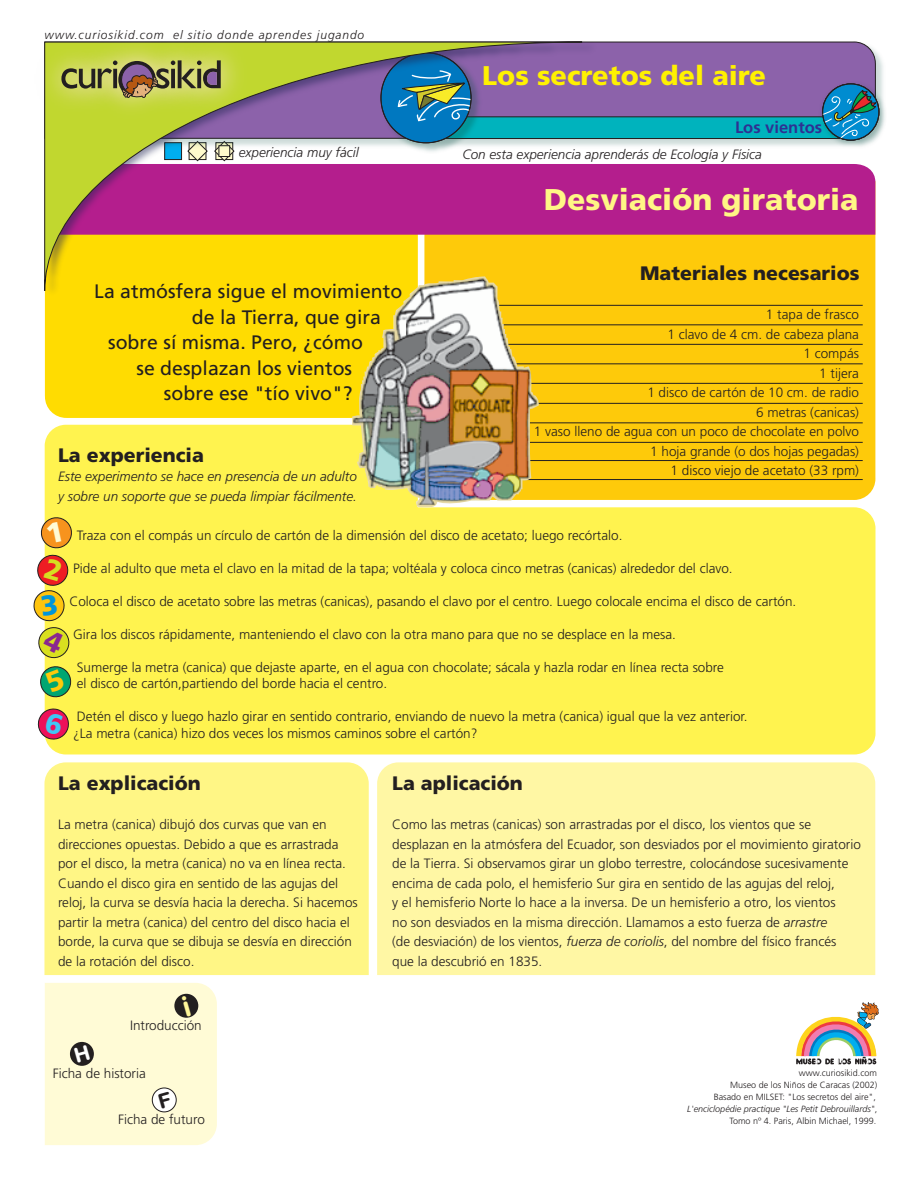
<style>
.page{position:relative;width:915px;height:1191px;background:#fff}
.page>*{position:absolute;margin:0;border:0;box-sizing:border-box;transform-origin:0 0}
.t1{font:900 30px "Frutiger";color:#fff685}
.t2{font:900 27px "Frutiger";color:#fff101}
.t3{font:19.5px "Frutiger";color:#231f20}
.t4{font:900 19.5px "Frutiger";color:#231f20}
.t5{font:700 16.5px "Frutiger";color:#2e3092}
.t6{font:300 13.5px/19.5px "Frutiger";color:#231f20}
.t7{font:italic 300 13.5px/19.5px "Frutiger";color:#231f20}
.t8{font:italic 300 12px "Frutiger";letter-spacing:.075em;color:#231f20}
.t9{font:300 9px/12px "Frutiger";color:#231f20;text-align:right}
.s1{font-style:italic}
</style>
<div class="page">
<div style="left:377px;top:762px;width:498px;height:213px;background:#fff7a4"></div>
<div style="left:44px;top:762px;width:324px;height:213px;background:#fff685"></div>
<div style="left:45px;top:425px;width:830px;height:329px;background:#fff34f"></div>
<div style="left:538px;top:235px;width:337px;height:265px;background:#feca0a"></div>
<div style="left:45px;top:296px;width:307px;height:122px;background:#ffdc01"></div>
<div style="left:597px;top:164px;width:278px;height:71px;background:#b41e8d"></div>
<svg style="left:538px;top:383px;width:324px;height:1px"></svg>
<svg style="left:538px;top:403px;width:324px;height:1px"></svg>
<svg style="left:538px;top:422px;width:324px;height:1px"></svg>
<svg style="left:538px;top:442px;width:324px;height:1px"></svg>
<svg style="left:538px;top:460px;width:324px;height:1px"></svg>
<svg style="left:538px;top:479px;width:324px;height:1px"></svg>
<svg style="left:538px;top:363px;width:324px;height:1px"></svg>
<svg style="left:538px;top:344px;width:324px;height:1px"></svg>
<svg style="left:538px;top:324px;width:324px;height:1px"></svg>
<svg style="left:538px;top:305px;width:324px;height:1px"></svg>
<svg style="left:796px;top:1002px;width:82px;height:62px"></svg>
<img style="left:352px;top:296px;width:186px;height:213px">
<img style="left:597px;top:51px;width:286px;height:95px">
<div style="left:597px;top:42px;width:278px;height:27px;background:#8c62aa"></div>
<img style="left:818px;top:81px;width:67px;height:66px">
<img style="left:45px;top:41px;width:552px;height:255px">
<svg style="left:44px;top:42px;width:538px;height:249px"></svg>
<img style="left:44px;top:41px;width:8px;height:107px">
<img style="left:52px;top:41px;width:7px;height:107px">
<img style="left:214px;top:41px;width:68px;height:107px">
<img style="left:59px;top:41px;width:155px;height:111px">
<svg style="left:61px;top:60px;width:160px;height:42px"></svg>
<svg style="left:396px;top:69px;width:481px;height:71px"></svg>
<div style="left:822px;top:84px;width:56px;height:56px;border:1px solid #231f20;border-radius:50%"></div>
<div style="left:45px;top:983px;width:172px;height:162px;background:#fffbd6"></div>
<svg style="left:33px;top:516px;width:40px;height:183px"></svg>
<svg style="left:37px;top:707px;width:33px;height:34px"></svg>
<p class="t8" style="left:45px;top:28px;width:321px">www.curiosikid.com el sitio donde aprendes jugando</p>
<h2 class="t2" style="left:482px;top:59px;width:285px">Los secretos del aire</h2>
<p class="t5" style="left:734px;top:118px;width:89px">Los vientos</p>
<p class="t7" style="left:239px;top:142px;width:121px">experiencia muy fácil</p>
<p class="t7" style="left:462px;top:144px;width:301px">Con esta experiencia aprenderás de Ecología y Física</p>
<h1 class="t1" style="left:543px;top:182px;width:316px">Desviación giratoria</h1>
<h3 class="t4" style="left:640px;top:262px;width:221px">Materiales necesarios</h3>
<h3 class="t3" style="left:94px;top:280px;width:309px">La atmósfera sigue el movimiento</h3>
<h3 class="t3" style="left:192px;top:306px;width:190px">de la Tierra, que gira</h3>
<h3 class="t3" style="left:108px;top:331px;width:256px">sobre sí misma. Pero, ¿cómo</h3>
<h3 class="t3" style="left:136px;top:357px;width:217px">se desplazan los vientos</h3>
<h3 class="t3" style="left:164px;top:382px;width:190px">sobre ese "tío vivo"?</h3>
<p class="t6" style="left:534px;top:305px;width:326px;text-align:right">1 tapa de frasco<br>1 clavo de 4 cm. de cabeza plana<br>1 compás<br>1 tijera<br>1 disco de cartón de 10 cm. de radio<br>6 metras (canicas)<br>1 vaso lleno de agua con un poco de chocolate en polvo<br>1 hoja grande (o dos hojas pegadas)<br>1 disco viejo de acetato (33 rpm)</p>
<h3 class="t4" style="left:58px;top:443px;width:147px">La experiencia</h3>
<p class="t7" style="left:58px;top:467px;width:300px">Este experimento se hace en presencia de un adulto y sobre un soporte que se pueda limpiar fácilmente.</p>
<p class="t6" style="left:77px;top:525px;width:547px">Traza con el compás un círculo de cartón de la dimensión del disco de acetato; luego recórtalo.</p>
<p class="t6" style="left:73px;top:558px;width:661px">Pide al adulto que meta el clavo en la mitad de la tapa; voltéala y coloca cinco metras (canicas) alrededor del clavo.</p>
<p class="t6" style="left:69px;top:591px;width:728px">Coloca el disco de acetato sobre las metras (canicas), pasando el clavo por el centro. Luego colocale encima el disco de cartón.</p>
<p class="t6" style="left:73px;top:624px;width:604px">Gira los discos rápidamente, manteniendo el clavo con la otra mano para que no se desplace en la mesa.</p>
<p class="t6" style="left:77px;top:659px;width:648px;line-height:16.5px">Sumerge la metra (canica) que dejaste aparte, en el agua con chocolate; sácala y hazla rodar en línea recta sobre el disco de cartón,partiendo del borde hacia el centro.</p>
<p class="t6" style="left:73px;top:708px;width:675px;line-height:16.5px">Detén el disco y luego hazlo girar en sentido contrario, enviando de nuevo la metra (canica) igual que la vez anterior. ¿La metra (canica) hizo dos veces los mismos caminos sobre el cartón?</p>
<h3 class="t4" style="left:58px;top:772px;width:144px">La explicación</h3>
<p class="t6" style="left:58px;top:815px;width:301px">La metra (canica) dibujó dos curvas que van en direcciones opuestas. Debido a que es arrastrada por el disco, la metra (canica) no va en línea recta.<br>Cuando el disco gira en sentido de las agujas del reloj, la curva se desvía hacia la derecha. Si hacemos partir la metra (canica) del centro del disco hacia el borde, la curva que se dibuja se desvía en dirección de la rotación del disco.</p>
<p class="t6" style="left:130px;top:1015px;width:73px">Introducción</p>
<p class="t6" style="left:53px;top:1063px;width:95px">Ficha de historia</p>
<p class="t6" style="left:118px;top:1109px;width:88px">Ficha de futuro</p>
<h3 class="t4" style="left:392px;top:772px;width:132px">La aplicación</h3>
<p class="t6" style="left:392px;top:815px;width:470px">Como las metras (canicas) son arrastradas por el disco, los vientos que se desplazan en la atmósfera del Ecuador, son desviados por el movimiento giratorio de la Tierra. Si observamos girar un globo terrestre, colocándose sucesivamente encima de cada polo, el hemisferio Sur gira en sentido de las agujas del reloj,<br>y el hemisferio Norte lo hace a la inversa. De un hemisferio a otro, los vientos<br>no son desviados en la misma dirección. Llamamos a esto fuerza de <span class="s1">arrastre<br></span>(de desviación) de los vientos, <span class="s1">fuerza de coriolis</span>, del nombre del físico francés que la descubrió en 1835.</p>
<p class="t9" style="left:687px;top:1067px;width:191px">www.curiosikid.com<br>Museo de los Niños de Caracas (2002)<br>Basado en MILSET: "Los secretos del aire", <span class="s1">L'enciclopédie practique "Les Petit Debrouillards"</span>, Tomo nº 4. Paris, Albin Michael, 1999.</p>
</div>
